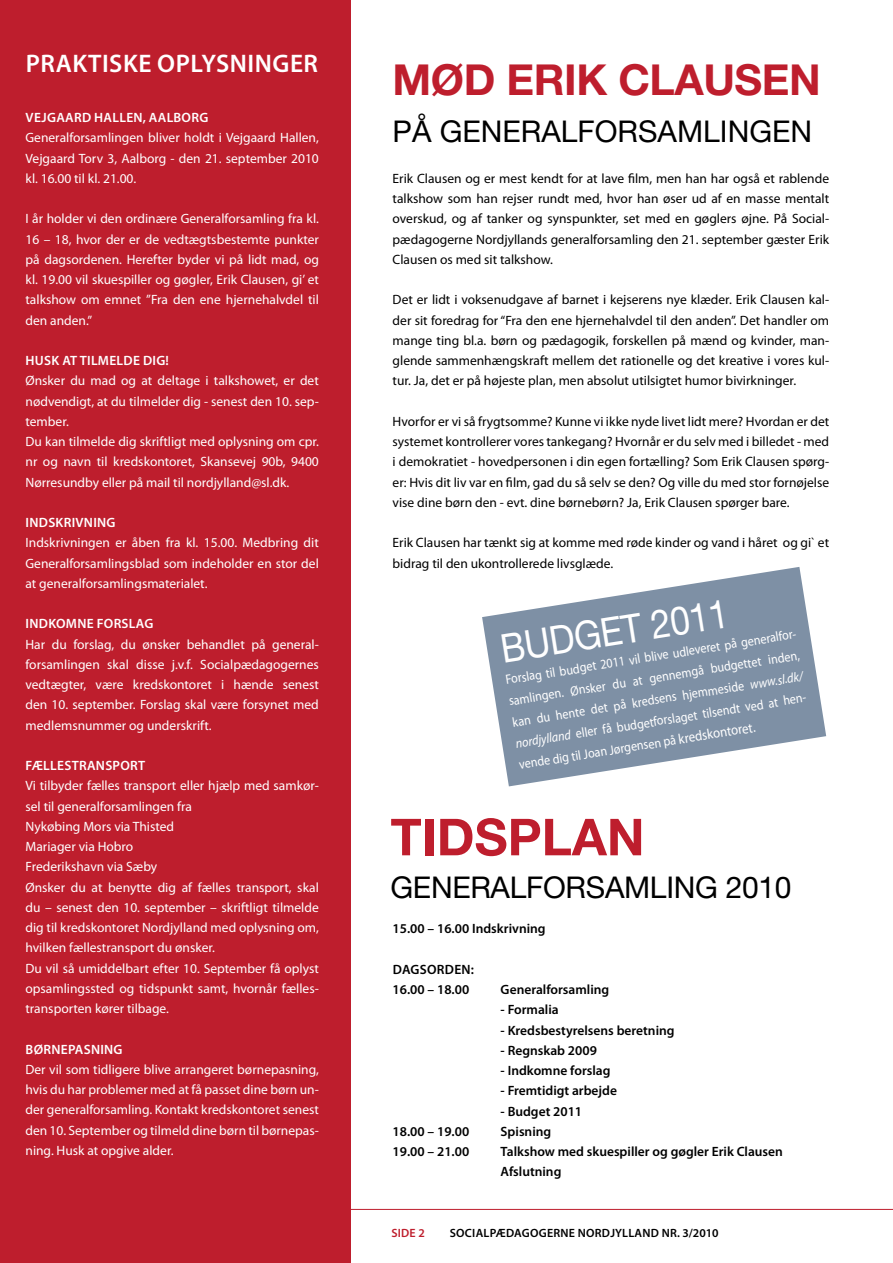
<style>
.page{position:relative;width:893px;height:1263px;background:#fff}
.page>*{position:absolute;margin:0;border:0;box-sizing:border-box;transform-origin:0 0}
.t1{font:700 51px "Helvetica Neue";color:#be1e2d}
.t2{font:700 42.75px "Helvetica Neue";letter-spacing:-.01em;color:#be1e2d}
.t3{font:39.75px "Helvetica Neue";color:#fff;scale:.9 1}
.t4{font:30px "Helvetica Neue";color:#000}
.t5{font:600 25.5px "Myriad Pro";letter-spacing:.02em;color:#fff}
.t6{font:13.5px/20.2px "Myriad Pro";color:#fff;text-align:justify}
.t7{font:13.5px/20.2px "Myriad Pro";color:#000;text-align:justify}
.t8{font:13.5px/21.5px "Myriad Pro";color:#fff;scale:.9 1}
.t9{font:600 13.5px "Myriad Pro";color:#000}
.t10{font:600 13.5px "Myriad Pro";letter-spacing:.02em;color:#fff}
.t11{font:600 13.5px/20.2px "Myriad Pro";letter-spacing:.02em;color:#000}
.t12{font:600 12px "Myriad Pro";color:#000}
.t13{font:600 12px "Myriad Pro";color:#be1e2d}
.s1{font-style:italic}
.s2{font-size:14.25px}
</style>
<div class="page">
<div style="left:0;top:0;width:350px;height:1263px;background:#be1e2d"></div>
<svg style="left:482px;top:567px;width:344px;height:219px;fill:#7e90a5"></svg>
<hr style="left:64px;top:1209px;width:829px;height:1px;background:#be1e2d">
<h3 class="t5" style="left:26px;top:47px;width:294px">Praktiske oplysninger</h3>
<p class="t10" style="left:26px;top:109px;width:184px">Vejgaard hallen, Aalborg</p>
<p class="t6" style="left:26px;top:127px;width:295px">Generalforsamlingen bliver holdt i Vejgaard Hallen, Vejgaard Torv 3, Aalborg - den 21. september 2010 kl. 16.00 til kl. 21.00.</p>
<p class="t6" style="left:26px;top:208px;width:295px">I år holder vi den ordinære Generalforsamling fra kl.<br>16 – 18, hvor der er de vedtægtsbestemte punkter på dagsordenen. Herefter byder vi på lidt mad, og kl. 19.00 vil skuespiller og gøgler, Erik Clausen, gi’ et talkshow om emnet ”Fra den ene hjernehalvdel til den anden.”</p>
<p class="t10" style="left:26px;top:352px;width:145px">Husk at tilmelde dig!</p>
<p class="t6" style="left:26px;top:370px;width:295px;text-align:left">Ønsker du mad og at deltage i talkshowet, er det nødvendigt, at du tilmelder dig - senest den 10. sep&shy;tember.<br>Du kan tilmelde dig skriftligt med oplysning om cpr. nr og navn til kredskontoret, Skansevej 90b, 9400<br>Nørresundby eller på mail til nordjylland@sl.dk.</p>
<p class="t10" style="left:26px;top:514px;width:91px">Indskrivning</p>
<p class="t6" style="left:26px;top:532px;width:295px">Indskrivningen er åben fra kl. 15.00. Medbring dit Generalforsamlingsblad som indeholder en stor del at generalforsamlingsmaterialet.</p>
<p class="t10" style="left:26px;top:615px;width:129px">Indkomne forslag</p>
<p class="t6" style="left:26px;top:634px;width:295px">Har du forslag, du ønsker behandlet på general&shy;forsamlingen skal disse j.v.f. Socialpædagogernes vedtægter, være kredskontoret i hænde senest den 10. september. Forslag skal være forsynet med medlemsnummer og underskrift.</p>
<p class="t10" style="left:26px;top:757px;width:121px">Fællestransport</p>
<p class="t6" style="left:26px;top:775px;width:295px;text-align:left">Vi tilbyder fælles transport eller hjælp med samkør&shy;sel til generalforsamlingen fra<br>Nykøbing Mors via Thisted<br>Mariager via Hobro<br>Frederikshavn via Sæby<br>Ønsker du at benytte dig af fælles transport, skal du – senest den 10. september – skriftligt tilmelde dig til kredskontoret Nordjylland med oplysning om, hvilken fællestransport du ønsker.<br>Du vil så umiddelbart efter 10. September få oplyst opsamlingssted og tidspunkt samt, hvornår fælles&shy;transporten kører tilbage.</p>
<p class="t10" style="left:26px;top:1040px;width:98px">Børnepasning</p>
<p class="t6" style="left:26px;top:1059px;width:295px">Der vil som tidligere blive arrangeret børnepasning, hvis du har problemer med at få passet dine børn un&shy;der generalforsamling. Kontakt kredskontoret senest den 10. September og tilmeld dine børn til børnepas&shy;ning. Husk at opgive alder.</p>
<h2 class="t2" style="left:393px;top:53px;width:430px">MØD ERIK CLAUSEN</h2>
<h3 class="t4" style="left:393px;top:114px;width:421px">PÅ GENERALFORSAMLINGEN</h3>
<p class="t7" style="left:393px;top:168px;width:438px">Erik Clausen og er mest kendt for at lave film, men han har også et rablende talkshow som han rejser rundt med, hvor han øser ud af en masse mentalt overskud, og af tanker og synspunkter, set med en gøglers øjne. På Social&shy;pædagogerne Nordjyllands generalforsamling den 21. september gæster Erik Clausen os med sit talkshow.</p>
<p class="t7" style="left:393px;top:290px;width:438px">Det er lidt i voksenudgave af barnet i kejserens nye klæder. Erik Clausen kal&shy;der sit foredrag for “Fra den ene hjernehalvdel til den anden”. Det handler om mange ting bl.a. børn og pædagogik, forskellen på mænd og kvinder, man&shy;glende sammenhængskraft mellem det rationelle og det kreative i vores kul&shy;tur. Ja, det er på højeste plan, men absolut utilsigtet humor bivirkninger.</p>
<p class="t7" style="left:393px;top:411px;width:438px">Hvorfor er vi så frygtsomme? Kunne vi ikke nyde livet lidt mere? Hvordan er det systemet kontrollerer vores tankegang? Hvornår er du selv med i billedet - med i demokratiet - hovedpersonen i din egen fortælling? Som Erik Clausen spørg&shy;er: Hvis dit liv var en film, gad du så selv se den? Og ville du med stor fornøjelse vise dine børn den - evt. dine børnebørn? Ja, Erik Clausen spørger bare.</p>
<p class="t7" style="left:393px;top:533px;width:438px">Erik Clausen har tænkt sig at komme med røde kinder og vand i håret og gi` et bidrag til den ukontrollerede livsglæde.</p>
<h3 class="t3" style="left:497px;top:625px;width:257px;rotate:-9deg">BUDGET 2011</h3>
<p class="t8" style="left:504px;top:669px;width:332px;rotate:-9deg">Forslag til budget 2011 vil blive udleveret på generalfor&shy;samlingen. Ønsker du at gennemgå budgettet inden, kan du hente det på kredsens hjemmeside <span class="s1">www.sl.dk/ nordjylland</span> eller få budgetforslaget tilsendt ved at hen&shy;vende dig til Joan Jørgensen på <span class="s2">kredskontoret.</span></p>
<h1 class="t1" style="left:390px;top:805px;width:256px">TIDSPLAN</h1>
<h3 class="t4" style="left:390px;top:870px;width:402px">GENERALFORSAMLING 2010</h3>
<p class="t9" style="left:393px;top:920px;width:155px">15.00 – 16.00 Indskrivning</p>
<p class="t11" style="left:393px;top:959px;width:98px">Dagsorden:<br>16.00 – 18.00 G</p>
<p class="t9" style="left:510px;top:981px;width:101px">eneralforsamling</p>
<p class="t9" style="left:501px;top:1001px;width:60px">- Formalia</p>
<p class="t9" style="left:501px;top:1021px;width:175px">- Kredsbestyrelsens beretning</p>
<p class="t9" style="left:501px;top:1042px;width:98px">- Regnskab 2009</p>
<p class="t9" style="left:501px;top:1062px;width:111px">- Indkomne forslag</p>
<p class="t9" style="left:501px;top:1082px;width:118px">- Fremtidigt arbejde</p>
<p class="t9" style="left:501px;top:1102px;width:83px">- Budget 2011</p>
<p class="t9" style="left:393px;top:1123px;width:98px">18.00 – 19.00 S</p>
<p class="t9" style="left:508px;top:1123px;width:45px">pisning</p>
<p class="t9" style="left:393px;top:1143px;width:97px">19.00 – 21.00 T</p>
<p class="t9" style="left:507px;top:1143px;width:278px">alkshow med skuespiller og gøgler Erik Clausen</p>
<p class="t9" style="left:393px;top:1163px;width:40px">A</p>
<p class="t9" style="left:509px;top:1163px;width:54px">fslutning</p>
<p class="t13" style="left:391px;top:1225px;width:7px">SIDE</p>
<p class="t13" style="left:418px;top:1225px;width:8px">2</p>
<p class="t12" style="left:450px;top:1225px;width:31px">SOCIALPÆDAGOGERNE</p>
<p class="t12" style="left:578px;top:1225px;width:9px">NORDJYLLAND</p>
<p class="t12" style="left:662px;top:1225px;width:58px">NR. 3/2010</p>
</div>
